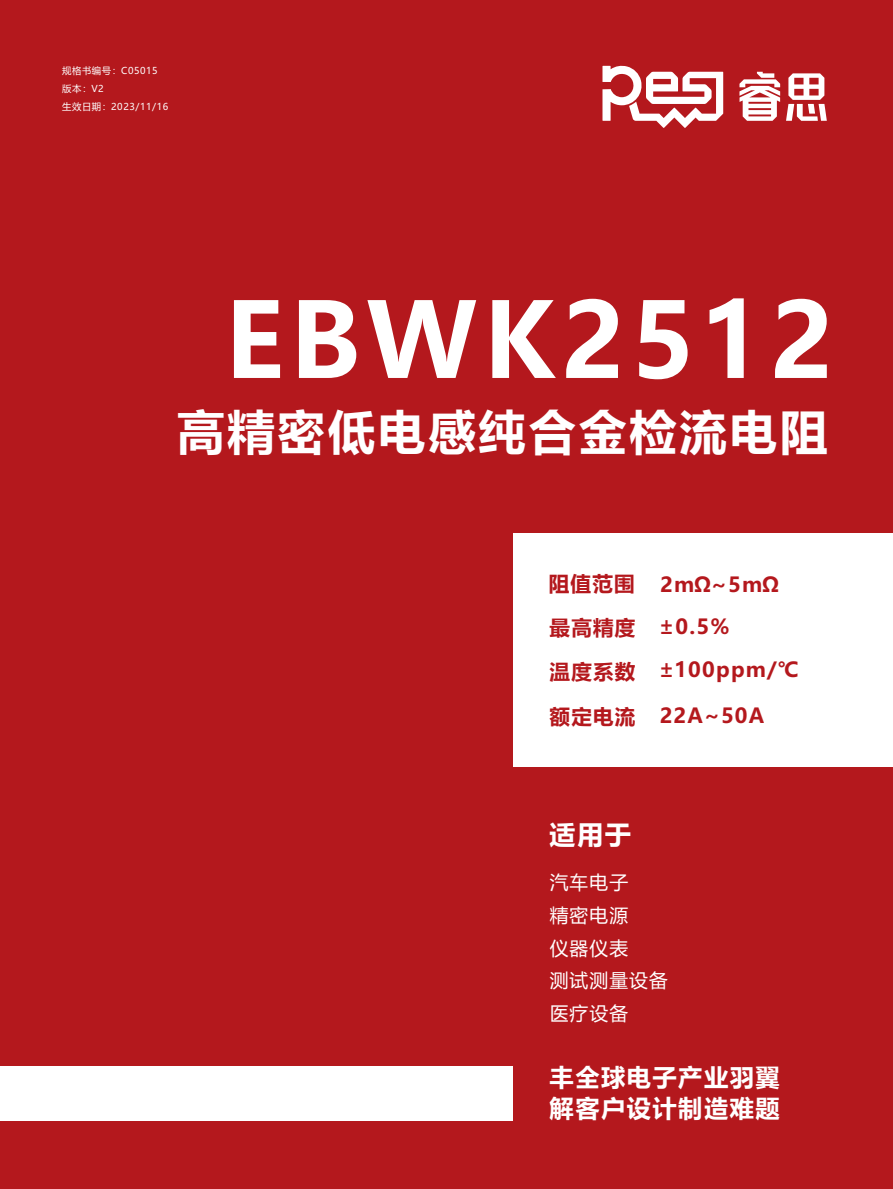
<style>
.page{position:relative;width:893px;height:1189px;background:#fff}
.page>*{position:absolute;margin:0;border:0;box-sizing:border-box;transform-origin:0 0}
.t1{font:700 102.9px "Microsoft Ya Hei";letter-spacing:.06em;color:#fff}
.t2{font:700 47.4px "Microsoft Ya Hei";letter-spacing:.06em;color:#fff}
.t3{font:700 26.25px "Microsoft Ya Hei";color:#fff}
.t4{font:700 24.3px/30.9px "Microsoft Ya Hei";letter-spacing:.06em;color:#fff}
.t5{font:700 20.55px/44.1px "Microsoft Ya Hei";letter-spacing:.06em;color:#b4181d;text-align:justify}
.t6{font:18.75px/32.8px "Microsoft Ya Hei";letter-spacing:.06em;color:#fff}
.t7{font:9.45px/18.3px "Microsoft Ya Hei";letter-spacing:.06em;color:#fff}
</style>
<div class="page">
<div style="left:0;top:0;width:893px;height:1188px;background:#b4181d"></div>
<div style="left:0;top:1066px;width:513px;height:54px;background:#fff"></div>
<svg style="left:602px;top:65px;width:121px;height:63px"></svg>
<svg style="left:786px;top:73px;width:41px;height:48px"></svg>
<svg style="left:739px;top:72px;width:41px;height:49px"></svg>
<div style="left:513px;top:533px;width:380px;height:233px;background:#fff"></div>
<p class="t7" style="left:62px;top:62px;width:108px">规格书编号：C05015版本：V2<br>生效日期：2023/11/16</p>
<h1 class="t1" style="left:225px;top:294px;width:610px">EBWK2512</h1>
<h2 class="t2" style="left:177px;top:411px;width:652px">高精密低电感纯合金检流电阻</h2>
<p class="t5" style="left:549px;top:563px;width:88px">阻值范围最高精度温度系数额定电流</p>
<p class="t5" style="left:659px;top:564px;width:142px;line-height:42.9px;text-align:left">2mΩ~5mΩ ±0.5% ±100ppm/℃</p>
<p class="t5" style="left:660px;top:695px;width:106px">22A~50A</p>
<p class="t3" style="left:549px;top:822px;width:84px">适用于</p>
<p class="t6" style="left:550px;top:867px;width:120px">汽车电子<br>精密电源<br>仪器仪表<br>测试测量设备医疗设备</p>
<p class="t4" style="left:550px;top:1064px;width:232px">丰全球电子产业羽翼解客户设计制造难题</p>
</div>
